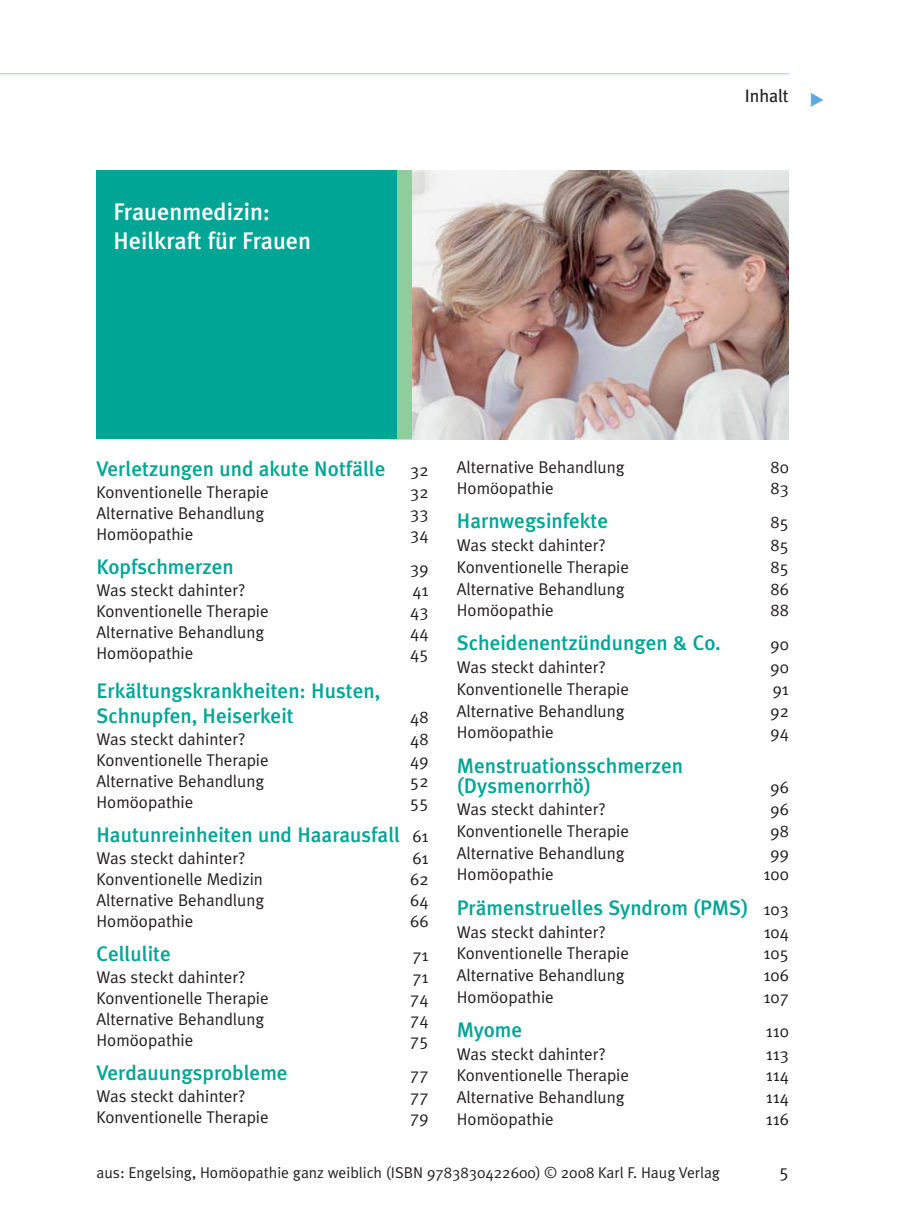
<style>
.page{position:relative;width:908px;height:1231px;background:#fff}
.page>*{position:absolute;margin:0;border:0;box-sizing:border-box;transform-origin:0 0}
.t1{font:500 24px/28.8px "Meta Plus";color:#fff}
.t2{font:500 21px/24.6px "Meta Plus";color:#00a595}
.t3{font:18px "Meta Plus";color:#231f20}
.t4{font:18px "Meta Plus Normal Caps";color:#231f20}
.t5{font:17px "Meta Plus Normal";color:#231f20}
.t6{font:15.6px "Meta Plus Normal";color:#231f20}
.s1{font-family:"Meta Plus Normal";font-weight:400;font-size:17px;color:#231f20}
</style>
<div class="page">
<hr style="left:0;top:73px;width:788px;height:1px;background:#bdd6f0">
<img style="left:411px;top:170px;width:377px;height:269px">
<div style="left:96px;top:170px;width:315px;height:269px;background:#00a595"></div>
<div style="left:397px;top:170px;width:14px;height:269px;background:#90cd9c"></div>
<h1 class="t1" style="left:113px;top:199px;width:199px">Frauenmedizin:<br>Heilkraft für Frauen</h1>
<p class="t3" style="left:744px;top:89px;width:46px">Inhalt</p>
<p class="t2" style="left:96px;top:457px;width:333px">Verletzungen und akute Notfälle <span class="s1">32</span></p>
<p class="t5" style="left:96px;top:485px;width:174px">Konventionelle Therapie</p>
<p class="t5" style="left:410px;top:485px;width:20px">32</p>
<p class="t5" style="left:96px;top:506px;width:169px">Alternative Behandlung</p>
<p class="t5" style="left:410px;top:506px;width:20px">33</p>
<p class="t5" style="left:96px;top:527px;width:98px">Homöopathie</p>
<p class="t5" style="left:410px;top:527px;width:20px">34</p>
<p class="t2" style="left:96px;top:555px;width:139px">Kopfschmerzen</p>
<p class="t5" style="left:410px;top:561px;width:20px">39</p>
<p class="t5" style="left:96px;top:583px;width:150px">Was steckt dahinter?</p>
<p class="t5" style="left:412px;top:583px;width:18px">41</p>
<p class="t5" style="left:96px;top:604px;width:174px">Konventionelle Therapie</p>
<p class="t5" style="left:410px;top:604px;width:20px">43</p>
<p class="t5" style="left:96px;top:625px;width:169px">Alternative Behandlung</p>
<p class="t5" style="left:410px;top:625px;width:20px">44</p>
<p class="t5" style="left:96px;top:646px;width:98px">Homöopathie</p>
<p class="t5" style="left:410px;top:646px;width:20px">45</p>
<p class="t2" style="left:96px;top:680px;width:285px">Erkältungskrankheiten: Husten,<br>Schnupfen, Heiserkeit</p>
<p class="t5" style="left:410px;top:710px;width:20px">48</p>
<p class="t5" style="left:96px;top:732px;width:150px">Was steckt dahinter?</p>
<p class="t5" style="left:410px;top:732px;width:20px">48</p>
<p class="t5" style="left:96px;top:753px;width:174px">Konventionelle Therapie</p>
<p class="t5" style="left:410px;top:753px;width:20px">49</p>
<p class="t5" style="left:96px;top:774px;width:169px">Alternative Behandlung</p>
<p class="t5" style="left:410px;top:774px;width:20px">52</p>
<p class="t5" style="left:96px;top:795px;width:98px">Homöopathie</p>
<p class="t5" style="left:410px;top:795px;width:20px">55</p>
<p class="t2" style="left:96px;top:823px;width:333px">Hautunreinheiten und Haarausfall <span class="s1">61</span></p>
<p class="t5" style="left:96px;top:851px;width:150px">Was steckt dahinter?</p>
<p class="t5" style="left:412px;top:851px;width:18px">61</p>
<p class="t5" style="left:96px;top:872px;width:168px">Konventionelle Medizin</p>
<p class="t5" style="left:410px;top:872px;width:20px">62</p>
<p class="t5" style="left:96px;top:893px;width:169px">Alternative Behandlung</p>
<p class="t5" style="left:410px;top:893px;width:20px">64</p>
<p class="t5" style="left:96px;top:914px;width:98px">Homöopathie</p>
<p class="t5" style="left:410px;top:914px;width:20px">66</p>
<p class="t2" style="left:96px;top:942px;width:76px">Cellulite</p>
<p class="t5" style="left:412px;top:948px;width:18px">71</p>
<p class="t5" style="left:96px;top:970px;width:150px">Was steckt dahinter?</p>
<p class="t5" style="left:412px;top:970px;width:18px">71</p>
<p class="t5" style="left:96px;top:991px;width:174px">Konventionelle Therapie</p>
<p class="t5" style="left:410px;top:991px;width:20px">74</p>
<p class="t5" style="left:96px;top:1012px;width:169px">Alternative Behandlung</p>
<p class="t5" style="left:410px;top:1012px;width:20px">74</p>
<p class="t5" style="left:96px;top:1033px;width:98px">Homöopathie</p>
<p class="t5" style="left:410px;top:1033px;width:20px">75</p>
<p class="t2" style="left:96px;top:1061px;width:192px">Verdauungsprobleme</p>
<p class="t5" style="left:410px;top:1067px;width:20px">77</p>
<p class="t5" style="left:96px;top:1089px;width:150px">Was steckt dahinter?</p>
<p class="t5" style="left:410px;top:1089px;width:20px">77</p>
<p class="t5" style="left:96px;top:1110px;width:174px">Konventionelle Therapie</p>
<p class="t5" style="left:410px;top:1110px;width:20px">79</p>
<p class="t5" style="left:456px;top:460px;width:169px">Alternative Behandlung</p>
<p class="t5" style="left:770px;top:460px;width:20px">80</p>
<p class="t5" style="left:456px;top:482px;width:98px">Homöopathie</p>
<p class="t5" style="left:770px;top:482px;width:20px">83</p>
<p class="t2" style="left:456px;top:510px;width:153px">Harnwegsinfekte</p>
<p class="t5" style="left:770px;top:516px;width:20px">85</p>
<p class="t5" style="left:456px;top:539px;width:150px">Was steckt dahinter?</p>
<p class="t5" style="left:770px;top:539px;width:20px">85</p>
<p class="t5" style="left:456px;top:560px;width:174px">Konventionelle Therapie</p>
<p class="t5" style="left:770px;top:560px;width:20px">85</p>
<p class="t5" style="left:456px;top:582px;width:169px">Alternative Behandlung</p>
<p class="t5" style="left:770px;top:582px;width:20px">86</p>
<p class="t5" style="left:456px;top:604px;width:98px">Homöopathie</p>
<p class="t5" style="left:770px;top:604px;width:20px">88</p>
<p class="t2" style="left:456px;top:632px;width:265px">Scheidenentzündungen &amp; Co.</p>
<p class="t5" style="left:770px;top:638px;width:20px">90</p>
<p class="t5" style="left:456px;top:661px;width:150px">Was steckt dahinter?</p>
<p class="t5" style="left:770px;top:661px;width:20px">90</p>
<p class="t5" style="left:456px;top:682px;width:174px">Konventionelle Therapie</p>
<p class="t5" style="left:772px;top:682px;width:18px">91</p>
<p class="t5" style="left:456px;top:704px;width:169px">Alternative Behandlung</p>
<p class="t5" style="left:770px;top:704px;width:20px">92</p>
<p class="t5" style="left:456px;top:726px;width:98px">Homöopathie</p>
<p class="t5" style="left:770px;top:726px;width:20px">94</p>
<p class="t2" style="left:456px;top:756px;width:227px;line-height:20px">Menstruationsschmerzen (Dysmenorrhö)</p>
<p class="t5" style="left:770px;top:780px;width:20px">96</p>
<p class="t5" style="left:456px;top:803px;width:150px">Was steckt dahinter?</p>
<p class="t5" style="left:770px;top:803px;width:20px">96</p>
<p class="t5" style="left:456px;top:824px;width:174px">Konventionelle Therapie</p>
<p class="t5" style="left:770px;top:824px;width:20px">98</p>
<p class="t5" style="left:456px;top:846px;width:169px">Alternative Behandlung</p>
<p class="t5" style="left:770px;top:846px;width:20px">99</p>
<p class="t5" style="left:456px;top:868px;width:98px">Homöopathie</p>
<p class="t5" style="left:763px;top:868px;width:27px">100</p>
<p class="t2" style="left:456px;top:896px;width:333px">Prämenstruelles Syndrom (PMS) <span class="s1">103</span></p>
<p class="t5" style="left:456px;top:925px;width:150px">Was steckt dahinter?</p>
<p class="t5" style="left:763px;top:925px;width:27px">104</p>
<p class="t5" style="left:456px;top:946px;width:174px">Konventionelle Therapie</p>
<p class="t5" style="left:763px;top:946px;width:27px">105</p>
<p class="t5" style="left:456px;top:968px;width:169px">Alternative Behandlung</p>
<p class="t5" style="left:763px;top:968px;width:27px">106</p>
<p class="t5" style="left:456px;top:990px;width:98px">Homöopathie</p>
<p class="t5" style="left:763px;top:990px;width:27px">107</p>
<p class="t2" style="left:456px;top:1018px;width:67px">Myome</p>
<p class="t5" style="left:765px;top:1024px;width:24px">110</p>
<p class="t5" style="left:456px;top:1047px;width:150px">Was steckt dahinter?</p>
<p class="t5" style="left:765px;top:1047px;width:24px">113</p>
<p class="t5" style="left:456px;top:1068px;width:174px">Konventionelle Therapie</p>
<p class="t5" style="left:765px;top:1068px;width:24px">114</p>
<p class="t5" style="left:456px;top:1090px;width:169px">Alternative Behandlung</p>
<p class="t5" style="left:765px;top:1090px;width:24px">114</p>
<p class="t5" style="left:456px;top:1112px;width:98px">Homöopathie</p>
<p class="t5" style="left:765px;top:1112px;width:24px">116</p>
<p class="t6" style="left:96px;top:1166px;width:624px">aus: Engelsing, Homöopathie ganz weiblich (ISBN 9783830422600) © 2008 Karl F. Haug Verlag</p>
<p class="t4" style="left:778px;top:1162px;width:11px">5</p>
</div>
